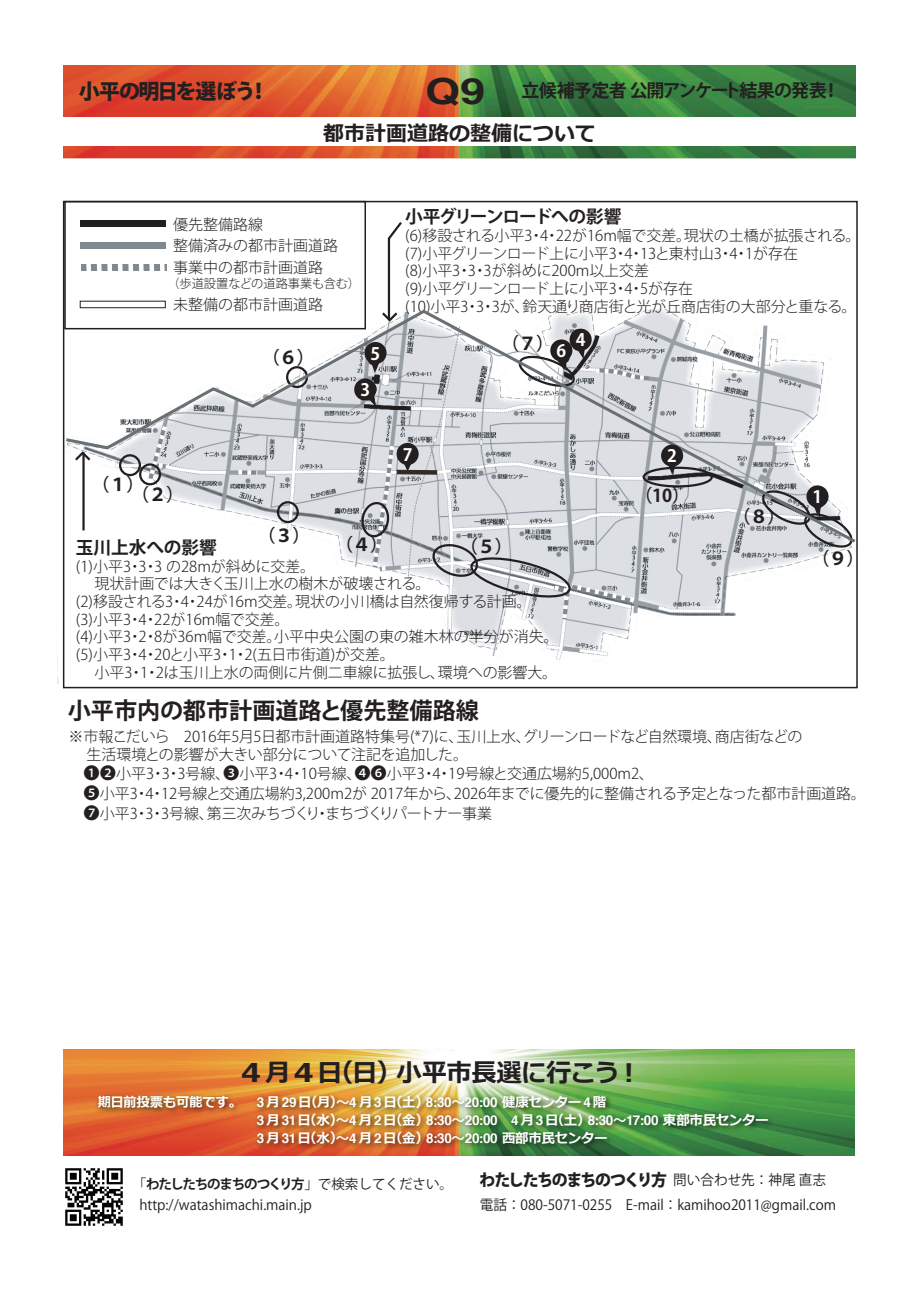
<style>
.page{position:relative;width:919px;height:1289px;background:#fff}
.page>*{position:absolute;margin:0;border:0;box-sizing:border-box;transform-origin:0 0}
.t1{font:700 25.5px "Meiryo";letter-spacing:-.03em;color:#231f20}
.t2{font:700 23.1px "Koz Go Pro";color:#231f20}
.t3{font:700 21px "Meiryo";color:#231f20}
.t4{font:800 21px "Koz Go Pr 6 N";letter-spacing:-.06em;color:#231f20}
.t5{font:700 18px "Koz Go Pr 6 N";letter-spacing:-.045em;color:#231f20}
.t6{font:700 17.7px "Koz Go Pro";letter-spacing:-.015em;color:#231f20}
.t7{font:700 17.7px "Koz Go Pro";letter-spacing:-.065em;color:#231f20}
.t8{font:700 16.95px "Koz Go Pro";color:#fff}
.t9{font:800 16.5px "Koz Go Pr 6 N";letter-spacing:-.085em;color:#231f20;scale:.96 1}
.t10{font:300 15px/17.7px "Koz Go Pro";color:#231f20}
.t11{font:14.1px "Koz Go Pr 6 N";color:#231f20;scale:.96 1}
.t12{font:700 13.5px/18px "Meiryo";letter-spacing:-.025em;color:#fff}
.t13{font:700 13.5px "Koz Go Pr 6 N";letter-spacing:-.085em;color:#231f20}
.t14{font:300 12.3px "Koz Go Pro";color:#231f20}
.s1{font-family:"Helvetica";font-size:36px}
.s2{font-size:16.35px}
.s3{font-family:"Helvetica";font-size:27px}
.s4{font-family:"Helvetica"}
.s5{font-weight:400}
.s6{font-weight:400;font-size:14.1px}
</style>
<div class="page">
<img style="left:64px;top:65px;width:791px;height:51px">
<img style="left:65px;top:1168px;width:58px;height:58px">
<img style="left:64px;top:147px;width:791px;height:12px">
<img style="left:63px;top:1049px;width:791px;height:106px">
<img style="left:92px;top:1071px;width:756px;height:85px">
<img style="left:62px;top:267px;width:796px;height:416px">
<div style="left:784px;top:285px;width:60px;height:44px;background:#fff"></div>
<svg style="left:57px;top:521px;width:498px;height:167px"></svg>
<div style="left:661px;top:616px;width:203px;height:66px;background:#fff"></div>
<div style="left:65px;top:274px;width:179px;height:110px;background:#fff"></div>
<div style="left:227px;top:261px;width:557px;height:48px;background:#fff"></div>
<div style="left:80px;top:242px;width:85px;height:7px;background:#80898e"></div>
<div style="left:80px;top:301px;width:86px;height:7px;border:1px solid #231f20"></div>
<div style="left:80px;top:221px;width:85px;height:6px;background:#231f20"></div>
<svg style="left:72px;top:264px;width:112px;height:10px"></svg>
<svg style="left:63px;top:308px;width:795px;height:237px"></svg>
<hr style="left:82px;top:452px;width:3px;height:78px;background:#231f20">
<svg style="left:73px;top:449px;width:20px;height:14px"></svg>
<svg style="left:379px;top:222px;width:25px;height:101px"></svg>
<div style="left:64px;top:201px;width:302px;height:128px;border:2px solid #231f20"></div>
<div style="left:642px;top:466px;width:70px;height:21px;border:2px solid #231f20;border-radius:50%"></div>
<svg style="left:760px;top:486px;width:93px;height:62px"></svg>
<div style="left:569px;top:329px;width:22px;height:22px;background:#231f20;border-radius:50%"></div>
<div style="left:364px;top:342px;width:22px;height:22px;background:#231f20;border-radius:50%"></div>
<svg style="left:371px;top:363px;width:9px;height:9px"></svg>
<div style="left:354px;top:378px;width:22px;height:22px;background:#231f20;border-radius:50%"></div>
<svg style="left:369px;top:395px;width:7px;height:12px"></svg>
<div style="left:661px;top:444px;width:22px;height:22px;background:#231f20;border-radius:50%"></div>
<svg style="left:667px;top:465px;width:9px;height:9px"></svg>
<div style="left:550px;top:339px;width:22px;height:22px;background:#231f20;border-radius:50%"></div>
<svg style="left:518px;top:348px;width:67px;height:39px"></svg>
<svg style="left:361px;top:441px;width:278px;height:182px;background:#d0d2d6"></svg>
<h3 class="t4" style="left:79px;top:79px;width:192px">小平の明日を選ぼう！</h3>
<p class="t5" style="left:425px;top:81px;width:416px"><span class="s1">Q9</span> 立候補予定者 公開アンケート結果の発表！</p>
<h3 class="t3" style="left:323px;top:119px;width:274px">都市計画道路の整備について</h3>
<p class="t10" style="left:173px;top:213px;width:166px;line-height:21.8px">優先整備路線<br>整備済みの都市計画道路事業中の都市計画道路</p>
<p class="t14" style="left:167px;top:275px;width:194px">（歩道設置などの道路事業も含む）</p>
<p class="t10" style="left:173px;top:295px;width:151px">未整備の都市計画道路</p>
<p class="t6" style="left:262px;top:345px;width:54px">（６）</p>
<p class="t8" style="left:370px;top:342px;width:11px">5</p>
<p class="t8" style="left:360px;top:379px;width:11px">3</p>
<p class="t6" style="left:92px;top:473px;width:54px">（１）</p>
<p class="t6" style="left:131px;top:483px;width:54px">（２）</p>
<p class="t7" style="left:405px;top:205px;width:218px">小平グリーンロードへの影響</p>
<p class="t10" style="left:405px;top:227px;width:456px">(6)移設される小平3・4・22が16m幅で交差。現状の土橋が拡張される。(7)小平グリーンロード上に小平3・4・13と東村山3・4・1が存在<br>(8)小平3・3・3が斜めに200m以上交差<br>(9)小平グリーンロード上に小平3・4・5が存在<br>(10)小平3・3・3が、鈴天通り商店街と光が丘商店街の大部分と重なる。</p>
<p class="t6" style="left:501px;top:332px;width:54px">（７）</p>
<p class="t8" style="left:556px;top:340px;width:11px">6</p>
<p class="t8" style="left:575px;top:329px;width:11px">4</p>
<p class="t8" style="left:403px;top:443px;width:11px">7</p>
<p class="t8" style="left:667px;top:445px;width:11px">2</p>
<p class="t6" style="left:634px;top:484px;width:56px">（10）</p>
<p class="t8" style="left:812px;top:486px;width:11px">1</p>
<p class="t6" style="left:732px;top:505px;width:54px">（８）</p>
<p class="t6" style="left:258px;top:524px;width:54px">（３）</p>
<p class="t6" style="left:335px;top:533px;width:54px">（４）</p>
<p class="t6" style="left:460px;top:534px;width:54px">（５）</p>
<p class="t6" style="left:76px;top:536px;width:142px">玉川上水への影響</p>
<p class="t10" style="left:76px;top:557px;width:484px">(1)小平3・3・3 の28mが斜めに交差。<br>　 現状計画では大きく玉川上水の樹木が破壊される。<br>(2)移設される3・4・24が16m交差。現状の小川橋は自然復帰する計画。<br>(3)小平3・4・22が16m幅で交差。<br>(4)小平3・2・8が36m幅で交差。小平中央公園の東の雑木林の半分が消失。(5)小平3・4・20と小平3・1・2(五日市街道)が交差。<br>　 小平3・1・2は玉川上水の両側に片側二車線に拡張し、環境への影響大。</p>
<h2 class="t2" style="left:68px;top:695px;width:413px">小平市内の都市計画道路と優先整備路線</h2>
<p class="t6" style="left:811px;top:547px;width:54px">（９）</p>
<p class="t10" style="left:87px;top:727px;width:717px;text-indent:-18px">※市報こだいら　2016年5月5日都市計画道路特集号(*7)に、玉川上水、グリーンロードなど自然環境、商店街などの生活環境との影響が大きい部分について注記を追加した。</p>
<p class="t10" style="left:65px;top:764px;width:802px;line-height:19.6px">　 <span class="s2">❶❷</span>小平3・3・3号線、<span class="s2">❸</span>小平3・4・10号線、<span class="s2">❹❻</span>小平3・4・19号線と交通広場約5,000m2、<br>　 <span class="s2">❺</span>小平3・4・12号線と交通広場約3,200m2が 2017年から、2026年までに優先的に整備される予定となった都市計画道路。　 <span class="s2">❼</span>小平3・3・3号線、第三次みちづくり・まちづくりパートナー事業</p>
<h1 class="t1" style="left:241px;top:1055px;width:402px"><span class="s3">4</span>月<span class="s3">4</span>日（日）小平市長選に行こう！</h1>
<p class="t12" style="left:98px;top:1094px;width:146px">期日前投票も可能です。</p>
<p class="t12" style="left:257px;top:1094px;width:513px"><span class="s4">3</span> 月<span class="s4">29</span>日（月）～<span class="s4">4</span> 月<span class="s4">3</span>日（土）<span class="s4">8:30</span>～<span class="s4">20:00</span> 健康センター <span class="s4">4</span> 階<br><span class="s4">3</span> 月<span class="s4">31</span>日（水）～<span class="s4">4</span> 月<span class="s4">2</span>日（金）<span class="s4">8:30</span>～<span class="s4">20:00 4</span> 月<span class="s4">3</span>日（土）<span class="s4">8:30</span>～<span class="s4">17:00</span> 東部市民センター<br><span class="s4">3</span> 月<span class="s4">31</span>日（水）～<span class="s4">4</span> 月<span class="s4">2</span>日（金）<span class="s4">8:30</span>～<span class="s4">20:00</span> 西部市民センター</p>
<p class="t13" style="left:133px;top:1175px;width:322px"><span class="s5">「</span>わたしたちのまちのつくり方<span class="s5">」で検索してください。</span></p>
<p class="t11" style="left:139px;top:1196px;width:181px">http://watashimachi.main.jp</p>
<p class="t9" style="left:479px;top:1170px;width:362px">わたしたちのまちのつくり方 <span class="s6">問い合わせ先：神尾 直志</span></p>
<p class="t11" style="left:480px;top:1197px;width:372px">電話：080-5071-0255　E-mail：kamihoo2011@gmail.com</p>
</div>
